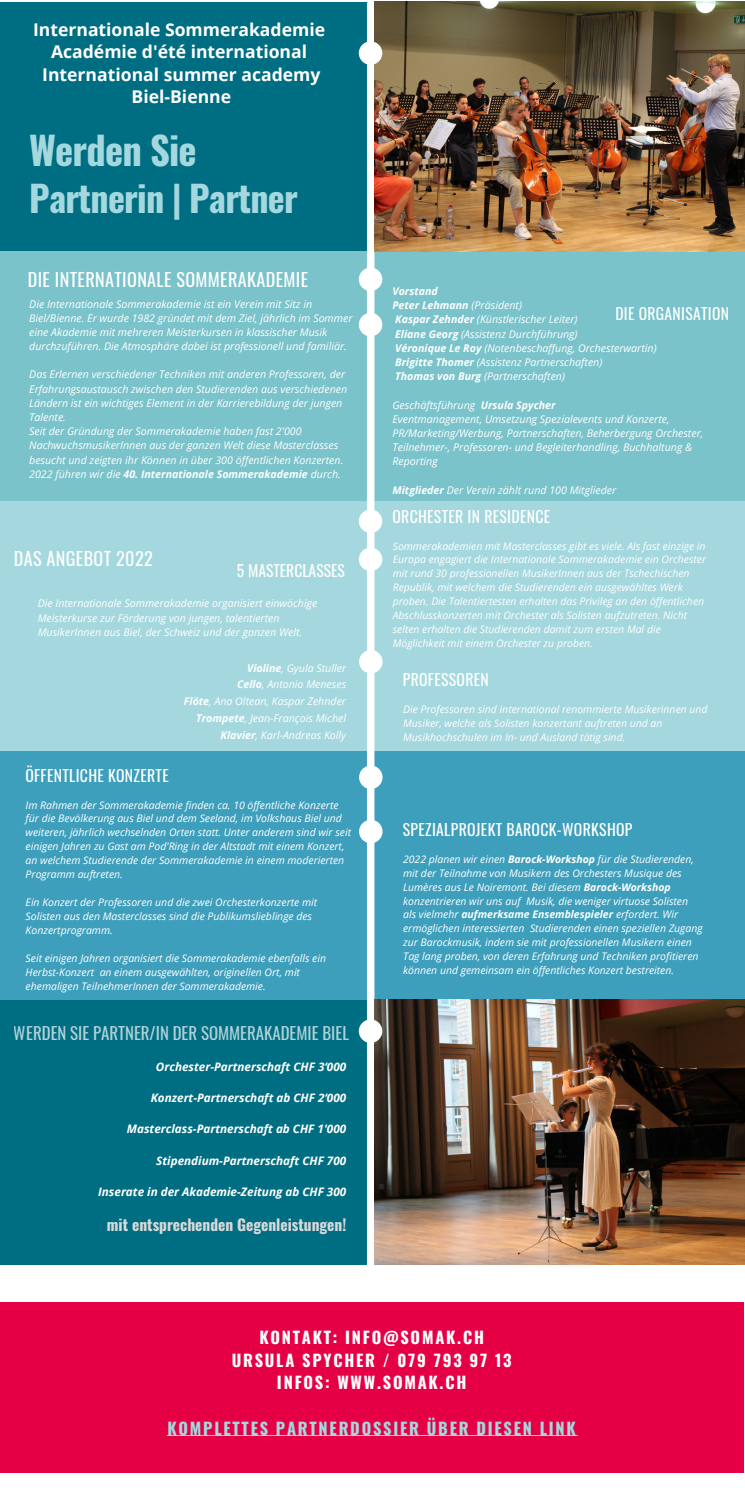
<style>
.page{position:relative;width:745px;height:1488px;background:#fff}
.page>*{position:absolute;margin:0;border:0;box-sizing:border-box;transform-origin:0 0}
.t1{font:700 38.5px "Oswald";letter-spacing:-.02em;color:#a4d8de}
.t2{font:700 36px "Oswald";letter-spacing:-.02em;color:#a4d8de}
.t3{font:18.25px "Oswald";letter-spacing:.02em;color:#fff}
.t4{font:18.12px "Oswald";letter-spacing:.02em;color:#fff}
.t5{font:700 17.62px "Open Sans";color:#fff}
.t6{font:16.88px "Oswald";color:#fff}
.t7{font:700 16.38px "Oswald";letter-spacing:.11em;color:#fff}
.t8{font:700 16.38px "Oswald";letter-spacing:.11em;color:#a4d8de}
.t9{font:15.75px "Oswald";letter-spacing:.02em;color:#fff}
.t10{font:15.62px "Oswald";letter-spacing:.02em;color:#fff}
.t11{font:15.62px "Oswald";color:#fff}
.t12{font:700 15.5px "Oswald";color:#d9d9d9}
.t13{font:italic 700 11.75px "Open Sans";color:#fff}
.t14{font:italic 10.62px/14.1px "Open Sans";color:#fff}
.t15{font:italic 700 10.62px "Open Sans";color:#fff}
.t16{font:italic 10.5px/13.9px "Open Sans";color:#fff}
.s1{font-weight:700}
.s2{font-weight:400}
</style>
<div class="page">
<div style="left:0;top:2px;width:744px;height:250px;background:#006e82"></div>
<div style="left:0;top:251px;width:744px;height:250px;background:#7ac3cb"></div>
<div style="left:0;top:501px;width:744px;height:250px;background:#a4d8de"></div>
<div style="left:0;top:1000px;width:743px;height:264px;background:#006e82"></div>
<div style="left:0;top:1302px;width:743px;height:170px;background:#e50046"></div>
<hr style="left:167px;top:1435px;width:410px;height:1px;background:#a4d8de">
<div style="left:0;top:751px;width:744px;height:248px;background:#3e9fbd"></div>
<div style="left:367px;top:4px;width:7px;height:1293px;background:#fff"></div>
<img style="left:374px;top:1000px;width:370px;height:264px">
<img style="left:374px;top:2px;width:370px;height:250px">
<div style="left:359px;top:41px;width:23px;height:24px;background:#fff;border-radius:50%"></div>
<div style="left:359px;top:268px;width:23px;height:23px;background:#fff;border-radius:50%"></div>
<div style="left:359px;top:313px;width:23px;height:23px;background:#fff;border-radius:50%"></div>
<div style="left:359px;top:509px;width:23px;height:24px;background:#fff;border-radius:50%"></div>
<div style="left:359px;top:650px;width:23px;height:23px;background:#fff;border-radius:50%"></div>
<div style="left:359px;top:548px;width:23px;height:23px;background:#fff;border-radius:50%"></div>
<div style="left:359px;top:765px;width:23px;height:24px;background:#fff;border-radius:50%"></div>
<div style="left:359px;top:1019px;width:23px;height:24px;background:#fff;border-radius:50%"></div>
<div style="left:359px;top:820px;width:23px;height:23px;background:#fff;border-radius:50%"></div>
<p class="t5" style="left:33px;top:17px;width:293px">Internationale Sommerakademie</p>
<p class="t5" style="left:51px;top:39px;width:257px">Académie d'été international</p>
<p class="t5" style="left:42px;top:62px;width:280px">International summer academy</p>
<p class="t5" style="left:131px;top:84px;width:101px">Biel-Bienne</p>
<p class="t1" style="left:29px;top:120px;width:169px">Werden Sie</p>
<p class="t2" style="left:29px;top:170px;width:270px">Partnerin | Partner</p>
<p class="t4" style="left:28px;top:265px;width:282px">DIE INTERNATIONALE SOMMERAKADEMIE</p>
<p class="t14" style="left:29px;top:296px;width:325px">Die Internationale Sommerakademie ist ein Verein mit Sitz in Biel/Bienne. Er wurde 1982 gründet mit dem Ziel, jährlich im Sommer eine Akademie mit mehreren Meisterkursen in klassischer Musik durchzuführen. Die Atmosphäre dabei ist professionell und familiär.</p>
<p class="t14" style="left:29px;top:367px;width:319px">Das Erlernen verschiedener Techniken mit anderen Professoren, der Erfahrungsaustausch zwischen den Studierenden aus verschiedenen Ländern ist ein wichtiges Element in der Karrierebildung der jungen Talente.</p>
<p class="t14" style="left:29px;top:424px;width:315px">Seit der Gründung der Sommerakademie haben fast 2'000<br>NachwuchsmusikerInnen aus der ganzen Welt diese Masterclasses besucht und zeigten ihr Können in über 300 öffentlichen Konzerten.<br>2022 führen wir die <span class="s1">40. Internationale Sommerakademie</span> durch.</p>
<p class="t3" style="left:14px;top:545px;width:140px">DAS ANGEBOT 2022</p>
<p class="t11" style="left:237px;top:558px;width:109px">5 MASTERCLASSES</p>
<p class="t14" style="left:38px;top:596px;width:281px;line-height:14.5px">Die Internationale Sommerakademie organisiert einwöchige<br>Meisterkurse zur Förderung von jungen, talentierten<br>MusikerInnen aus Biel, der Schweiz und der ganzen Welt.</p>
<p class="t14" style="left:247px;top:660px;width:101px"><span class="s1">Violine</span>, Gyula Stuller</p>
<p class="t14" style="left:237px;top:677px;width:111px"><span class="s1">Cello</span>, Antonio Meneses</p>
<p class="t14" style="left:184px;top:694px;width:164px"><span class="s1">Flöte</span>, Ana Oltean, Kaspar Zehnder</p>
<p class="t14" style="left:196px;top:711px;width:151px"><span class="s1">Trompete</span>, Jean-François Michel</p>
<p class="t14" style="left:220px;top:728px;width:127px"><span class="s1">Klavier</span>, Karl-Andreas Kolly</p>
<p class="t9" style="left:25px;top:763px;width:145px">ÖFFENTLICHE KONZERTE</p>
<p class="t16" style="left:26px;top:797px;width:327px">Im Rahmen der Sommerakademie finden ca. 10 öffentliche Konzerte für die Bevölkerung aus Biel und dem Seeland, im Volkshaus Biel und weiteren, jährlich wechselnden Orten statt. Unter anderem sind wir seit einigen Jahren zu Gast am Pod'Ring in der Altstadt mit einem Konzert, an welchem Studierende der Sommerakademie in einem moderierten Programm auftreten.</p>
<p class="t16" style="left:26px;top:895px;width:293px">Ein Konzert der Professoren und die zwei Orchesterkonzerte mit<br>Solisten aus den Masterclasses sind die Publikumslieblinge des<br>Konzertprogramm.</p>
<p class="t16" style="left:26px;top:951px;width:302px">Seit einigen Jahren organisiert die Sommerakademie ebenfalls ein<br>Herbst-Konzert an einem ausgewählten, originellen Ort, mit ehemaligen TeilnehmerInnen der Sommerakademie.</p>
<h3 class="t6" style="left:14px;top:1019px;width:336px">WERDEN SIE PARTNER/IN DER SOMMERAKADEMIE BIEL</h3>
<p class="t13" style="left:156px;top:1058px;width:192px">Orchester-Partnerschaft CHF 3‘000</p>
<p class="t13" style="left:151px;top:1089px;width:197px">Konzert-Partnerschaft ab CHF 2‘000</p>
<p class="t13" style="left:127px;top:1121px;width:221px">Masterclass-Partnerschaft ab CHF 1'000</p>
<p class="t13" style="left:156px;top:1152px;width:191px">Stipendium-Partnerschaft CHF 700</p>
<p class="t13" style="left:98px;top:1183px;width:249px">Inserate in der Akademie-Zeitung ab CHF 300</p>
<p class="t12" style="left:107px;top:1212px;width:241px">mit entsprechenden Gegenleistungen!</p>
<p class="t15" style="left:392px;top:284px;width:47px">Vorstand</p>
<p class="t15" style="left:392px;top:298px;width:131px">Peter Lehmann <span class="s2">(Präsident)</span></p>
<p class="t14" style="left:395px;top:312px;width:184px"><span class="s1">Kaspar Zehnder</span> (Künstlerischer Leiter)</p>
<p class="t14" style="left:395px;top:326px;width:184px"><span class="s1">Eliane Georg</span> (Assistenz Durchführung)</p>
<p class="t14" style="left:395px;top:341px;width:263px"><span class="s1">Véronique Le Roy</span> (Notenbeschaffung, Orchesterwartin)</p>
<p class="t14" style="left:395px;top:355px;width:209px"><span class="s1">Brigitte Thomer</span> (Assistenz Partnerschaften)</p>
<p class="t14" style="left:395px;top:369px;width:171px"><span class="s1">Thomas von Burg</span> (Partnerschaften)</p>
<p class="t14" style="left:392px;top:397px;width:165px">Geschäftsführung <span class="s1">Ursula Spycher</span></p>
<p class="t14" style="left:392px;top:411px;width:312px">Eventmanagement, Umsetzung Spezialevents und Konzerte, PR/Marketing/Werbung, Partnerschaften, Beherbergung Orchester, Teilnehmer-, Professoren- und Begleiterhandling, Buchhaltung &amp; Reporting</p>
<p class="t14" style="left:392px;top:482px;width:225px"><span class="s1">Mitglieder</span> Der Verein zählt rund 100 Mitglieder</p>
<p class="t10" style="left:615px;top:301px;width:115px">DIE ORGANISATION</p>
<p class="t9" style="left:392px;top:504px;width:159px">ORCHESTER IN RESIDENCE</p>
<p class="t16" style="left:392px;top:538px;width:315px">Sommerakademien mit Masterclasses gibt es viele. Als fast einzige in Europa engagiert die Internationale Sommerakademie ein Orchester mit rund 30 professionellen MusikerInnen aus der Tschechischen Republik, mit welchem die Studierenden ein ausgewähltes Werk proben. Die Talentiertesten erhalten das Privileg an den öffentlichen Abschlusskonzerten mit Orchester als Solisten aufzutreten. Nicht selten erhalten die Studierenden damit zum ersten Mal die Möglichkeit mit einem Orchester zu proben.</p>
<p class="t9" style="left:403px;top:667px;width:87px">PROFESSOREN</p>
<p class="t16" style="left:403px;top:702px;width:306px">Die Professoren sind international renommierte Musikerinnen und<br>Musiker, welche als Solisten konzertant auftreten und an<br>Musikhochschulen im In- und Ausland tätig sind.</p>
<p class="t9" style="left:403px;top:817px;width:231px">SPEZIALPROJEKT BAROCK-WORKSHOP</p>
<p class="t16" style="left:403px;top:852px;width:301px">2022 planen wir einen <span class="s1">Barock-Workshop</span> für die Studierenden, mit der Teilnahme von Musikern des Orchesters Musique des Lumères aus Le Noiremont. Bei diesem <span class="s1">Barock-Workshop </span>konzentrieren wir uns auf Musik, die weniger virtuose Solisten als vielmehr <span class="s1">aufmerksame Ensemblespieler</span> erfordert. Wir ermöglichen interessierten Studierenden einen speziellen Zugang zur Barockmusik, indem sie mit professionellen Musikern einen Tag lang proben, von deren Erfahrung und Techniken profitieren können und gemeinsam ein öffentliches Konzert bestreiten.</p>
<p class="t7" style="left:259px;top:1325px;width:226px">KONTAKT: INFO@SOMAK.CH</p>
<p class="t7" style="left:231px;top:1347px;width:281px">URSULA SPYCHER / 079 793 97 13</p>
<p class="t7" style="left:277px;top:1370px;width:191px">INFOS: WWW.SOMAK.CH</p>
<p class="t8" style="left:167px;top:1415px;width:410px">KOMPLETTES PARTNERDOSSIER ÜBER DIESEN LINK</p>
</div>
